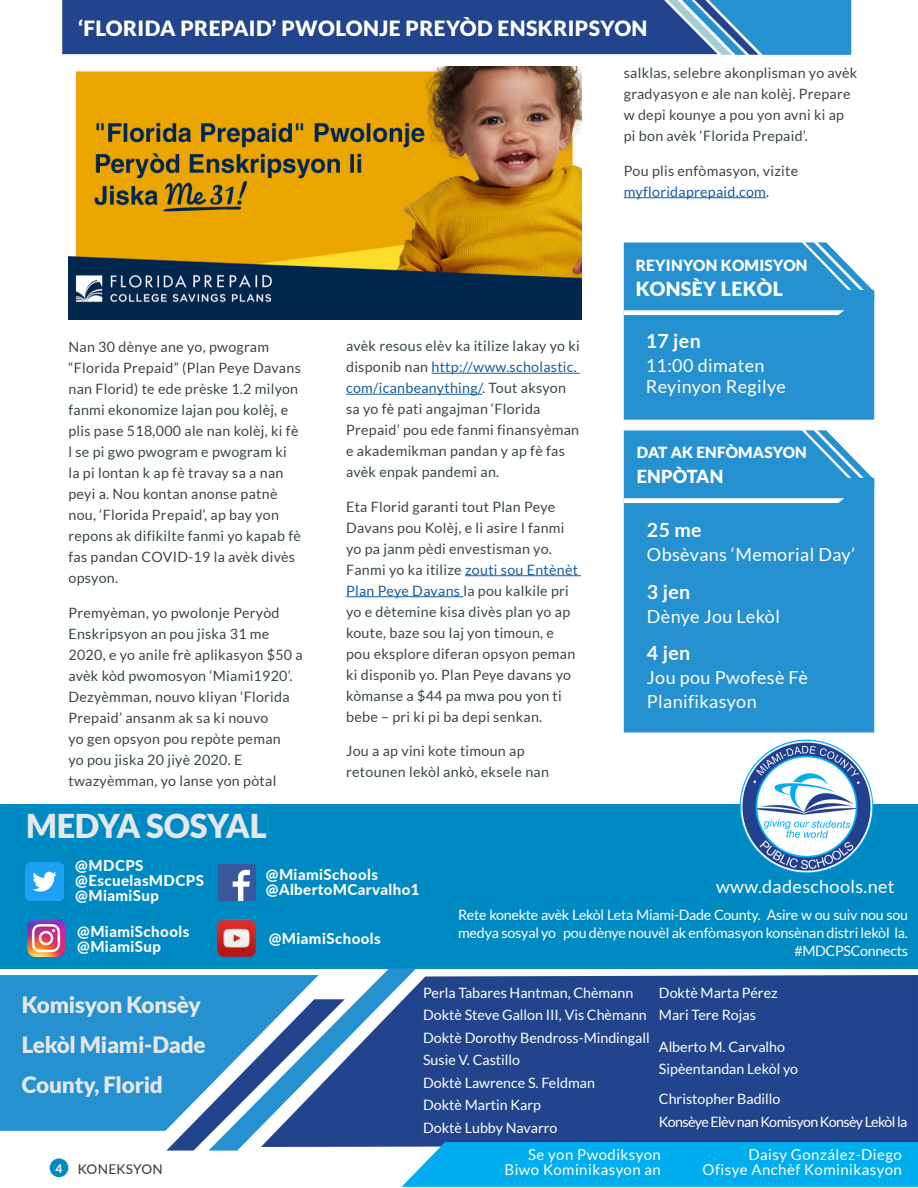
<style>
.page{position:relative;width:918px;height:1188px;background:#fff}
.page>*{position:absolute;margin:0;border:0;box-sizing:border-box;transform-origin:0 0}
.t1{font:900 32.85px "Lato";letter-spacing:-.01em;color:#e6e7e9}
.t2{font:900 22.5px/39.8px "Lato";letter-spacing:-.01em;color:#e6e7e9}
.t3{font:900 21px "Lato";letter-spacing:.02em;color:#fff}
.Paragraph_Style{font:700 19.5px "Lato";letter-spacing:.02em;color:#fff}
.t4{font:900 19.5px "Lato";letter-spacing:.02em;color:#fff}
.Paragraph_Style-2{font:18px/24px "Lato";letter-spacing:.02em;color:#fff}
.t5{font:900 18px "Lato";letter-spacing:.01em;color:#fff}
.t6{font:900 15.3px "Lato";letter-spacing:.01em;color:#fff}
.t7{font:800 15px "Lato";letter-spacing:.03em;color:#fff}
.t8{font:15px "Lato";letter-spacing:.03em;color:#fff}
.t9{font:14.25px/21px "Lato";letter-spacing:.02em;color:#3a474c}
.t10{font:14.25px "Lato";color:#fff}
.t11{font:14.25px/18px "Lato";letter-spacing:-.02em;color:#fff}
.t12{font:14.25px "Lato";letter-spacing:-.04em;color:#fff}
.t13{font:500 13.5px "Lato";letter-spacing:.02em;color:#3a474c}
.t14{font:700 12px "Lato";color:#fff}
.s1{color:#175d9e}
</style>
<div class="page">
<hr style="left:432px;top:373px;width:148px;height:1px;background:#175d9e">
<hr style="left:346px;top:394px;width:136px;height:1px;background:#175d9e">
<hr style="left:465px;top:575px;width:116px;height:1px;background:#175d9e">
<hr style="left:346px;top:596px;width:117px;height:1px;background:#175d9e">
<hr style="left:624px;top:197px;width:142px;height:1px;background:#175d9e">
<svg style="left:62px;top:0;width:789px;height:55px;background:#2a579b"></svg>
<div style="left:50px;top:1158px;width:18px;height:19px;background:#008ac3;border-radius:50%"></div>
<img style="left:68px;top:67px;width:513px;height:253px">
<div style="left:624px;top:430px;width:250px;height:302px;background:#2591d0"></div>
<svg style="left:805px;top:430px;width:69px;height:61px"></svg>
<svg style="left:624px;top:498px;width:220px;height:5px"></svg>
<div style="left:624px;top:243px;width:250px;height:177px;background:#2591d0"></div>
<svg style="left:805px;top:242px;width:69px;height:61px"></svg>
<svg style="left:624px;top:310px;width:220px;height:5px"></svg>
<div style="left:0;top:804px;width:918px;height:164px;background:#008ac3"></div>
<img style="left:740px;top:740px;width:133px;height:133px;border-radius:67px">
<img style="left:25px;top:863px;width:38px;height:38px">
<img style="left:218px;top:864px;width:37px;height:37px">
<img style="left:28px;top:920px;width:36px;height:36px">
<img style="left:218px;top:919px;width:38px;height:39px">
<div style="left:0;top:975px;width:166px;height:156px;background:#2591d0"></div>
<svg style="left:166px;top:968px;width:752px;height:219px;background:#3e76b2"></svg>
<p class="t3" style="left:78px;top:16px;width:571px">‘FLORIDA PREPAID’ PWOLONJE PREYÒD ENSKRIPSYON</p>
<p class="t9" style="left:624px;top:62px;width:235px">salklas, selebre akonplisman yo avèk gradyasyon e ale nan kolèj. Prepare w depi kounye a pou yon avni ki ap pi bon avèk ‘Florida Prepaid’.</p>
<p class="t9" style="left:624px;top:160px;width:176px">Pou plis enfòmasyon, vizite <span class="s1">myfloridaprepaid.com</span>.</p>
<p class="t9" style="left:68px;top:336px;width:234px">Nan 30 dènye ane yo, pwogram “Florida Prepaid” (Plan Peye Davans nan Florid) te ede prèske 1.2 milyon fanmi ekonomize lajan pou kolèj, e plis pase 518,000 ale nan kolèj, ki fè l se pi gwo pwogram e pwogram ki la pi lontan k ap fè travay sa a nan peyi a. Nou kontan anonse patnè nou, ‘Florida Prepaid’, ap bay yon repons ak difikilte fanmi yo kapab fè fas pandan COVID-19 la avèk divès opsyon.</p>
<p class="t9" style="left:68px;top:602px;width:236px">Premyèman, yo pwolonje Peryòd<br>Enskripsyon an pou jiska 31 me<br>2020, e yo anile frè aplikasyon $50 a avèk kòd pwomosyon ‘Miami1920’.<br>Dezyèmman, nouvo kliyan ‘Florida<br>Prepaid’ ansanm ak sa ki nouvo<br>yo gen opsyon pou repòte peman<br>yo pou jiska 20 jiyè 2020. E twazyèmman, yo lanse yon pòtal</p>
<p class="t1" style="left:26px;top:806px;width:242px">MEDYA SOSYAL</p>
<p class="t9" style="left:346px;top:335px;width:235px">avèk resous elèv ka itilize lakay yo ki disponib nan <span class="s1">http://www.scholastic. com/icanbeanything/</span>. Tout aksyon sa yo fè pati angajman ‘Florida Prepaid’ pou ede fanmi finansyèman e akademikman pandan y ap fè fas avèk enpak pandemi an.</p>
<p class="t9" style="left:346px;top:496px;width:234px">Eta Florid garanti tout Plan Peye<br>Davans pou Kolèj, e li asire l fanmi yo pa janm pèdi envestisman yo.<br>Fanmi yo ka itilize <span class="s1">zouti sou Entènèt<br>Plan Peye Davans</span> la pou kalkile pri yo e dètemine kisa divès plan yo ap koute, baze sou laj yon timoun, e pou eksplore diferan opsyon peman ki disponib yo. Plan Peye davans yo kòmanse a $44 pa mwa pou yon ti bebe – pri ki pi ba depi senkan.</p>
<p class="t9" style="left:346px;top:740px;width:204px">Jou a ap vini kote timoun ap retounen lekòl ankò, eksele nan</p>
<p class="t7" style="left:75px;top:854px;width:70px">@MDCPS</p>
<p class="t7" style="left:75px;top:869px;width:130px">@EscuelasMDCPS</p>
<p class="t7" style="left:75px;top:884px;width:85px">@MiamiSup</p>
<p class="t7" style="left:266px;top:863px;width:114px">@MiamiSchools</p>
<p class="t7" style="left:266px;top:878px;width:155px">@AlbertoMCarvalho1</p>
<p class="t6" style="left:636px;top:256px;width:173px">REYINYON KOMISYON</p>
<p class="t4" style="left:636px;top:278px;width:149px">KONSÈY LEKÒL</p>
<p class="Paragraph_Style" style="left:646px;top:329px;width:57px">17 jen</p>
<p class="Paragraph_Style-2" style="left:646px;top:353px;width:120px">11:00 dimaten</p>
<p class="Paragraph_Style-2" style="left:646px;top:374px;width:142px">Reyinyon Regilye</p>
<p class="t6" style="left:637px;top:443px;width:171px">DAT AK ENFÒMASYON</p>
<p class="t5" style="left:637px;top:466px;width:88px">ENPÒTAN</p>
<p class="Paragraph_Style" style="left:647px;top:519px;width:56px">25 me</p>
<p class="Paragraph_Style-2" style="left:647px;top:543px;width:210px">Obsèvans ‘Memorial Day’</p>
<p class="Paragraph_Style" style="left:647px;top:581px;width:45px">3 jen</p>
<p class="Paragraph_Style-2" style="left:647px;top:604px;width:134px">Dènye Jou Lekòl</p>
<p class="Paragraph_Style" style="left:647px;top:642px;width:45px">4 jen</p>
<p class="Paragraph_Style-2" style="left:647px;top:666px;width:163px">Jou pou Pwofesè Fè<br>Planifikasyon</p>
<p class="Paragraph_Style-2" style="left:716px;top:875px;width:180px">www.dadeschools.net</p>
<p class="t7" style="left:77px;top:920px;width:114px">@MiamiSchools</p>
<p class="t7" style="left:77px;top:935px;width:85px">@MiamiSup</p>
<p class="t2" style="left:22px;top:985px;width:186px">Komisyon Konsèy<br>Lekòl Miami-Dade<br>County, Florid</p>
<p class="t14" style="left:56px;top:1161px;width:8px">4</p>
<p class="t13" style="left:78px;top:1159px;width:86px">KONEKSYON</p>
<p class="t7" style="left:269px;top:927px;width:114px">@MiamiSchools</p>
<p class="t11" style="left:458px;top:906px;width:451px">Rete konekte avèk Lekòl Leta Miami-Dade County. Asire w ou suiv nou sou medya sosyal yo pou dènye nouvèl ak enfòmasyon konsènan distri lekòl la.</p>
<p class="t11" style="left:794px;top:942px;width:115px">#MDCPSConnects</p>
<p class="t10" style="left:423px;top:985px;width:212px">Perla Tabares Hantman, Chèmann</p>
<p class="t10" style="left:423px;top:1007px;width:225px">Doktè Steve Gallon III, Vis Chèmann</p>
<p class="t10" style="left:423px;top:1030px;width:228px">Doktè Dorothy Bendross-Mindingall</p>
<p class="t10" style="left:423px;top:1052px;width:98px">Susie V. Castillo</p>
<p class="t10" style="left:423px;top:1075px;width:173px">Doktè Lawrence S. Feldman</p>
<p class="t10" style="left:423px;top:1097px;width:119px">Doktè Martin Karp</p>
<p class="t10" style="left:423px;top:1120px;width:136px">Doktè Lubby Navarro</p>
<p class="t10" style="left:659px;top:985px;width:120px">Doktè Marta Pérez</p>
<p class="t10" style="left:659px;top:1007px;width:98px">Mari Tere Rojas</p>
<p class="t10" style="left:659px;top:1039px;width:128px">Alberto M. Carvalho</p>
<p class="t10" style="left:659px;top:1061px;width:141px">Sipèentandan Lekòl yo</p>
<p class="t10" style="left:659px;top:1091px;width:123px">Christopher Badillo</p>
<p class="t12" style="left:659px;top:1114px;width:250px">Konsèye Elèv nan Komisyon Konsèy Lekòl la</p>
<p class="t8" style="left:528px;top:1147px;width:134px">Se yon Pwodiksyon</p>
<p class="t8" style="left:505px;top:1162px;width:158px">Biwo Kominikasyon an</p>
<p class="t8" style="left:748px;top:1146px;width:155px">Daisy González-Diego</p>
<p class="t8" style="left:703px;top:1161px;width:201px">Ofisye Anchèf Kominikasyon</p>
</div>
